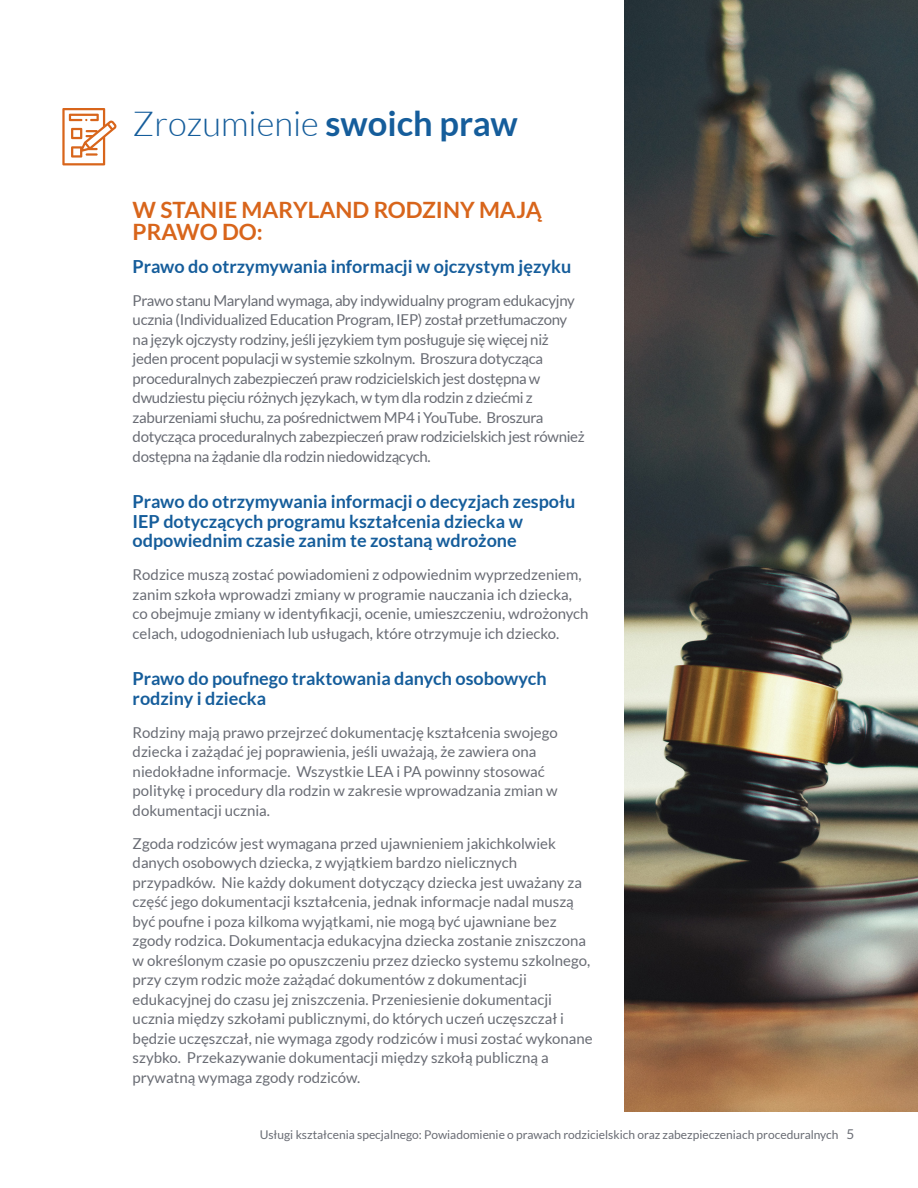
<style>
.page{position:relative;width:918px;height:1188px;background:#fff}
.page>*{position:absolute;margin:0;border:0;box-sizing:border-box;transform-origin:0 0}
.H1_line1{font:300 34.5px "Lato";color:#155d9b}
.t1{font:700 22.5px/22.5px "Lato";color:#d8651b}
.t2{font:700 18px/19.5px "Lato";color:#155d9b}
.Body_Text_Main{font:15px/19.5px "Lato";color:#696c74}
.Body_Text_Main-2{font:15px/19.5px "Lato";letter-spacing:-.02em;color:#696c74}
.Folio_right{font:12px "Lato";color:#696c74}
.s1{font-weight:700}
.s2{font-size:13.5px}
</style>
<div class="page">
<img style="left:624px;top:0;width:294px;height:1111px">
<svg style="left:62px;top:108px;width:55px;height:57px"></svg>
<p class="H1_line1" style="left:133px;top:105px;width:387px">Zrozumienie <span class="s1">swoich praw</span></p>
<h2 class="t1" style="left:133px;top:198px;width:411px">W STANIE MARYLAND RODZINY MAJĄ<br>PRAWO DO:</h2>
<h3 class="t2" style="left:133px;top:256px;width:440px">Prawo do otrzymywania informacji w ojczystym języku</h3>
<p class="Body_Text_Main-2" style="left:133px;top:291px;width:454px">Prawo stanu Maryland wymaga, aby indywidualny program edukacyjny ucznia (Individualized Education Program, IEP) został przetłumaczony na język ojczysty rodziny, jeśli językiem tym posługuje się więcej niż jeden procent populacji w systemie szkolnym. Broszura dotycząca proceduralnych zabezpieczeń praw rodzicielskich jest dostępna w dwudziestu pięciu różnych językach, w tym dla rodzin z dziećmi z zaburzeniami słuchu, za pośrednictwem MP4 i YouTube. Broszura dotycząca proceduralnych zabezpieczeń praw rodzicielskich jest również dostępna na żądanie dla rodzin niedowidzących.</p>
<h3 class="t2" style="left:133px;top:492px;width:444px">Prawo do otrzymywania informacji o decyzjach zespołu<br>IEP dotyczących programu kształcenia dziecka w odpowiednim czasie zanim te zostaną wdrożone</h3>
<p class="Body_Text_Main" style="left:133px;top:565px;width:458px">Rodzice muszą zostać powiadomieni z odpowiednim wyprzedzeniem, zanim szkoła wprowadzi zmiany w programie nauczania ich dziecka, co obejmuje zmiany w identyfikacji, ocenie, umieszczeniu, wdrożonych celach, udogodnieniach lub usługach, które otrzymuje ich dziecko.</p>
<h3 class="t2" style="left:133px;top:669px;width:415px">Prawo do poufnego traktowania danych osobowych rodziny i dziecka</h3>
<p class="Body_Text_Main" style="left:133px;top:723px;width:427px">Rodziny mają prawo przejrzeć dokumentację kształcenia swojego dziecka i zażądać jej poprawienia, jeśli uważają, że zawiera ona niedokładne informacje. Wszystkie LEA i PA powinny stosować politykę i procedury dla rodzin w zakresie wprowadzania zmian w dokumentacji ucznia.</p>
<p class="Body_Text_Main" style="left:133px;top:834px;width:462px">Zgoda rodziców jest wymagana przed ujawnieniem jakichkolwiek danych osobowych dziecka, z wyjątkiem bardzo nielicznych przypadków. Nie każdy dokument dotyczący dziecka jest uważany za część jego dokumentacji kształcenia, jednak informacje nadal muszą być poufne i poza kilkoma wyjątkami, nie mogą być ujawniane bez zgody rodzica. Dokumentacja edukacyjna dziecka zostanie zniszczona w określonym czasie po opuszczeniu przez dziecko systemu szkolnego, przy czym rodzic może zażądać dokumentów z dokumentacji edukacyjnej do czasu jej zniszczenia. Przeniesienie dokumentacji ucznia między szkołami publicznymi, do których uczeń uczęszczał i będzie uczęszczał, nie wymaga zgody rodziców i musi zostać wykonane szybko. Przekazywanie dokumentacji między szkołą publiczną a prywatną wymaga zgody rodziców.</p>
<p class="Folio_right" style="left:260px;top:1128px;width:596px">Usługi kształcenia specjalnego: Powiadomienie o prawach rodzicielskich oraz zabezpieczeniach proceduralnych <span class="s2">5</span></p>
</div>
